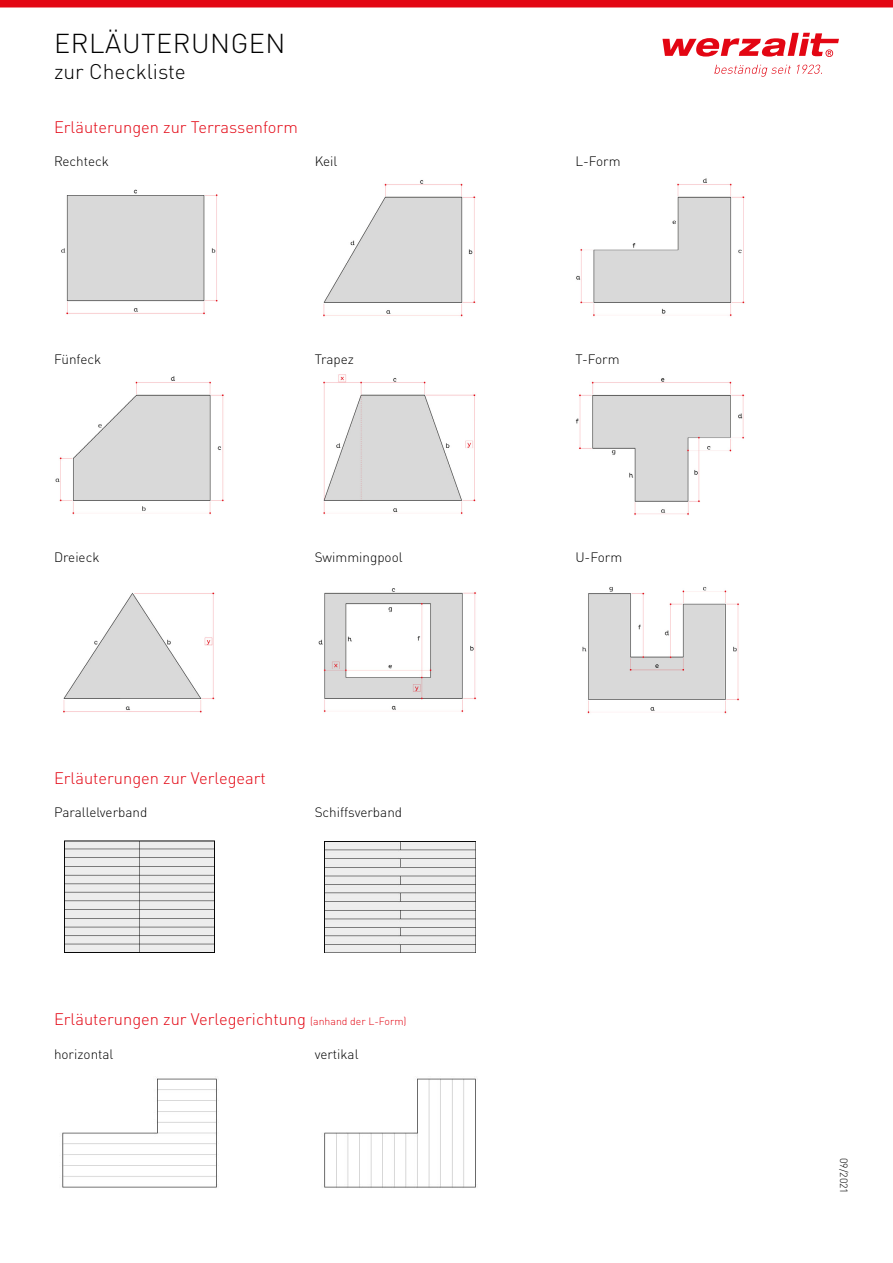
<style>
.page{position:relative;width:893px;height:1263px;background:#fff}
.page>*{position:absolute;margin:0;border:0;box-sizing:border-box;transform-origin:0 0}
.t1{font:300 27px "DIN Pro";letter-spacing:.02em;color:#000}
.t2{font:300 21px "DIN Pro";color:#000}
.t3{font:300 16.5px "DIN Pro";color:#e30613}
.t4{font:300 13.5px "DIN Pro";color:#000}
.t5{font:300 10.5px "DIN Pro";color:#000}
.s1{font-size:10.5px}
</style>
<div class="page">
<svg style="left:662px;top:33px;width:177px;height:24px"></svg>
<svg style="left:714px;top:65px;width:77px;height:12px"></svg>
<svg style="left:797px;top:65px;width:25px;height:9px"></svg>
<div style="left:0;top:0;width:893px;height:8px;background:#e30613"></div>
<img style="left:61px;top:189px;width:157px;height:126px">
<img style="left:582px;top:587px;width:157px;height:127px">
<img style="left:323px;top:180px;width:153px;height:137px">
<img style="left:323px;top:374px;width:153px;height:141px">
<img style="left:63px;top:592px;width:152px;height:121px">
<img style="left:318px;top:588px;width:159px;height:125px">
<img style="left:55px;top:376px;width:169px;height:139px">
<img style="left:576px;top:178px;width:169px;height:139px">
<img style="left:575px;top:378px;width:170px;height:137px">
<img style="left:64px;top:841px;width:150px;height:112px">
<img style="left:325px;top:841px;width:150px;height:112px">
<img style="left:62px;top:1078px;width:155px;height:110px">
<img style="left:324px;top:1078px;width:152px;height:110px">
<h1 class="t1" style="left:54px;top:23px;width:233px">ERLÄUTERUNGEN</h1>
<h2 class="t2" style="left:54px;top:55px;width:133px">zur Checkliste</h2>
<p class="t3" style="left:54px;top:114px;width:245px">Erläuterungen zur Terrassenform</p>
<p class="t4" style="left:54px;top:151px;width:56px">Rechteck</p>
<p class="t4" style="left:315px;top:151px;width:24px">Keil</p>
<p class="t4" style="left:54px;top:349px;width:49px">Fünfeck</p>
<p class="t4" style="left:54px;top:547px;width:47px">Dreieck</p>
<p class="t4" style="left:315px;top:349px;width:41px">Trapez</p>
<p class="t4" style="left:315px;top:547px;width:90px">Swimmingpool</p>
<p class="t3" style="left:54px;top:765px;width:213px">Erläuterungen zur Verlegeart</p>
<p class="t4" style="left:54px;top:802px;width:95px">Parallelverband</p>
<p class="t4" style="left:315px;top:802px;width:89px">Schiffsverband</p>
<p class="t3" style="left:54px;top:1006px;width:354px">Erläuterungen zur Verlegerichtung <span class="s1">(anhand der L-Form)</span></p>
<p class="t4" style="left:54px;top:1043px;width:61px">horizontal</p>
<p class="t4" style="left:315px;top:1043px;width:45px">vertikal</p>
<p class="t4" style="left:575px;top:151px;width:47px">L-Form</p>
<p class="t4" style="left:575px;top:349px;width:46px">T-Form</p>
<p class="t4" style="left:575px;top:547px;width:48px">U-Form</p>
<p class="t5" style="left:852px;top:1158px;width:37px;rotate:90deg">09/2021</p>
</div>
